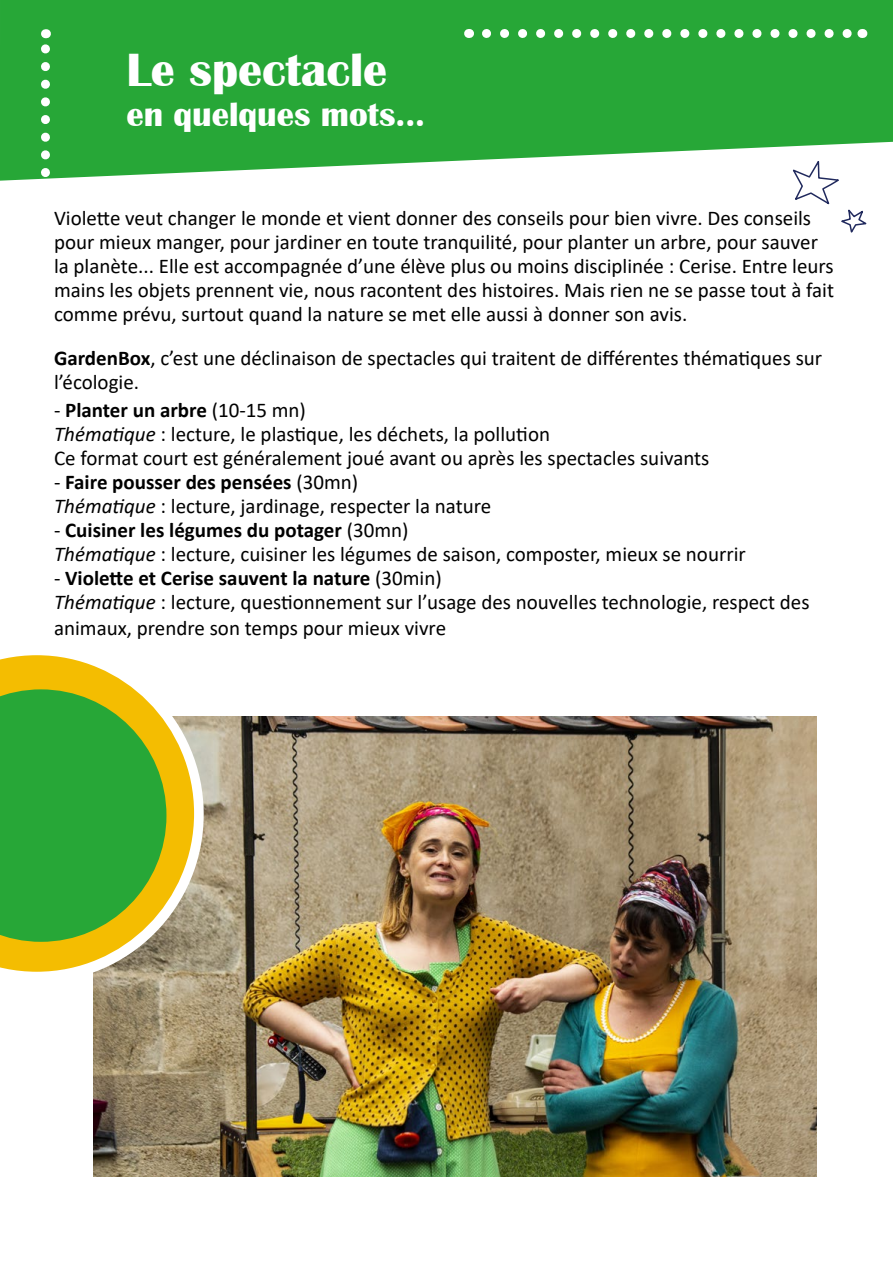
<style>
.page{position:relative;width:893px;height:1263px;background:#fff}
.page>*{position:absolute;margin:0;border:0;box-sizing:border-box;transform-origin:0 0}
.t1{font:700 48px "Britannic";color:#fff}
.t2{font:700 34.5px "Britannic";color:#fff}
.t3{font:21px/24px "Calibri";color:#000}
.s1{font-weight:700}
.s2{font-style:italic}
</style>
<div class="page">
<img style="left:93px;top:717px;width:723px;height:459px">
<svg style="left:93px;top:716px;width:111px;height:266px"></svg>
<svg style="left:0;top:0;width:893px;height:181px;background:#3daf4b"></svg>
<svg style="left:41px;top:29px;width:9px;height:152px"></svg>
<svg style="left:486px;top:29px;width:367px;height:9px"></svg>
<svg style="left:790px;top:156px;width:80px;height:77px"></svg>
<svg style="left:0;top:655px;width:194px;height:317px"></svg>
<svg style="left:0;top:689px;width:166px;height:253px;background:#48ab34"></svg>
<h1 class="t1" style="left:126px;top:43px;width:262px">Le spectacle</h1>
<h2 class="t2" style="left:126px;top:95px;width:300px">en quelques mots...</h2>
<p class="t3" style="left:54px;top:206px;width:781px">Violette veut changer le monde et vient donner des conseils pour bien vivre. Des conseils pour mieux manger, pour jardiner en toute tranquilité, pour planter un arbre, pour sauver la planète... Elle est accompagnée d’une élève plus ou moins disciplinée : Cerise. Entre leurs mains les objets prennent vie, nous racontent des histoires. Mais rien ne se passe tout à fait comme prévu, surtout quand la nature se met elle aussi à donner son avis.</p>
<p class="t3" style="left:54px;top:345px;width:770px"><span class="s1">GardenBox</span>, c’est une déclinaison de spectacles qui traitent de différentes thématiques sur l’écologie.</p>
<p class="t3" style="left:54px;top:398px;width:657px">- <span class="s1">Planter un arbre</span> (10-15 mn)<br><span class="s2">Thématique</span> : lecture, le plastique, les déchets, la pollution<br>Ce format court est généralement joué avant ou après les spectacles suivants</p>
<p class="t3" style="left:54px;top:470px;width:439px">- <span class="s1">Faire pousser des pensées</span> (30mn)<br><span class="s2">Thématique</span> : lecture, jardinage, respecter la nature</p>
<p class="t3" style="left:54px;top:518px;width:693px">- <span class="s1">Cuisiner les légumes du potager</span> (30mn)<br><span class="s2">Thématique</span> : lecture, cuisiner les légumes de saison, composter, mieux se nourrir</p>
<p class="t3" style="left:54px;top:566px;width:757px;line-height:24.6px">- <span class="s1">Violette et Cerise sauvent la nature</span> (30min)<br><span class="s2">Thématique</span> : lecture, questionnement sur l’usage des nouvelles technologie, respect des animaux, prendre son temps pour mieux vivre</p>
</div>
